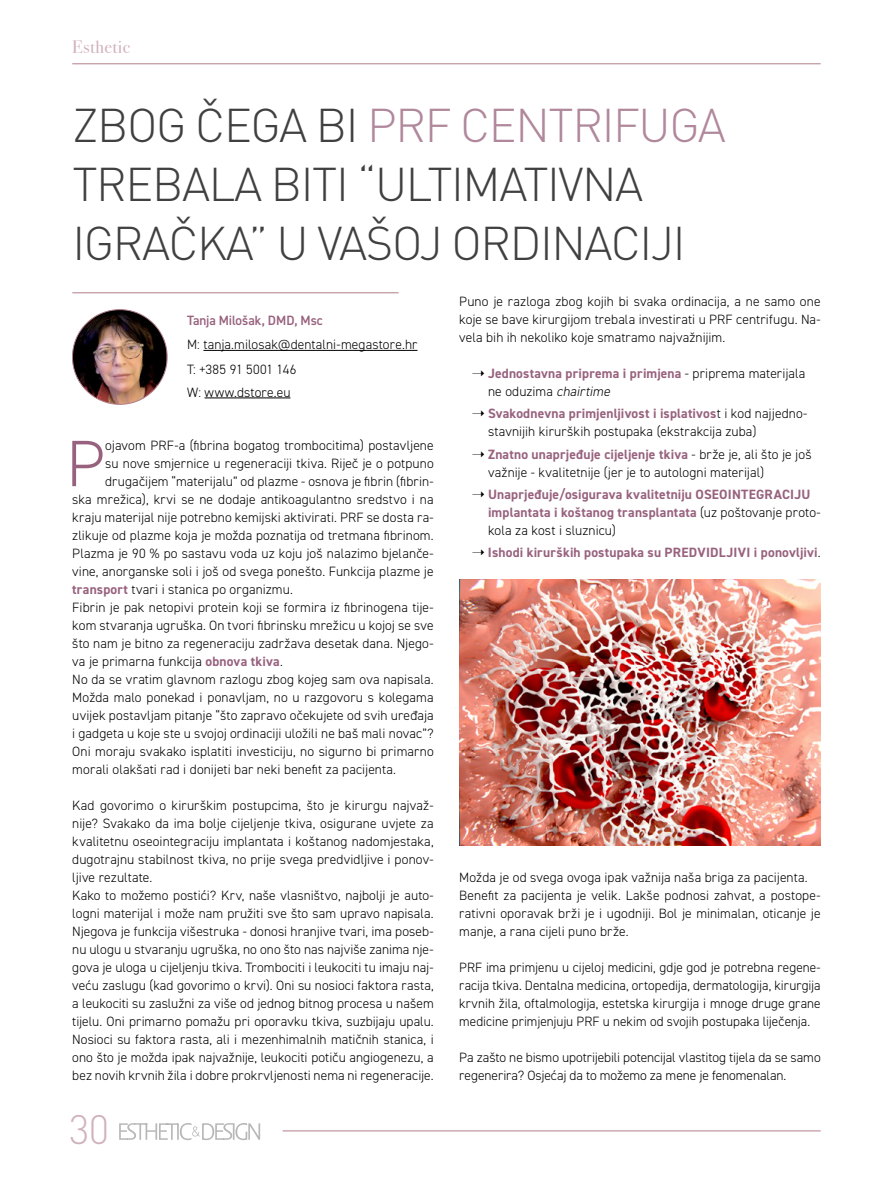
<style>
.page{position:relative;width:893px;height:1191px;background:#fff}
.page>*{position:absolute;margin:0;border:0;box-sizing:border-box;transform-origin:0 0}
.t1{font:300 65.7px "DIN2014";color:#98627e}
.t2{font:300 46.65px/58.8px "DIN Pro";letter-spacing:-.03em;color:#404040}
.t3{font:300 40.5px "DIN Pro";color:#d0b2bd}
.t4{font:18px "Bodoni Svty Two OSITCTT";letter-spacing:.02em;color:#d0b2bd}
.t5{font:300 13.5px/18px "DIN2014";letter-spacing:.005em;color:#000}
.t6{font:700 13.5px/18px "DIN2014";letter-spacing:.015em;color:#98627e}
.t7{font:600 13.5px "DIN2014";letter-spacing:-.005em;color:#98627e}
.s1{color:#b0879b}
.s2{color:#000}
.s3{font-weight:300;color:#000}
.s4{font-weight:300;font-style:italic;color:#000}
.s5{font-weight:700;color:#98627e}
</style>
<div class="page">
<hr style="left:72px;top:63px;width:749px;height:1px;background:#b17e88">
<hr style="left:283px;top:1130px;width:538px;height:1px;background:#b17e88">
<svg style="left:119px;top:1123px;width:141px;height:17px"></svg>
<img style="left:72px;top:310px;width:95px;height:94px">
<hr style="left:203px;top:350px;width:214px;height:1px;background:#000">
<hr style="left:205px;top:398px;width:85px;height:1px;background:#000">
<hr style="left:72px;top:292px;width:327px;height:1px;background:#b17e88">
<img style="left:459px;top:579px;width:362px;height:266px">
<h3 class="t4" style="left:72px;top:36px;width:59px">Esthetic</h3>
<h2 class="t2" style="left:73px;top:94px;width:655px">ZBOG ČEGA BI <span class="s1">PRF CENTRIFUGA<br></span>TREBALA BITI “ULTIMATIVNA<br>IGRAČKA” U VAŠOJ ORDINACIJI</h2>
<p class="t5" style="left:459px;top:292px;width:363px;text-align:justify">Puno je razloga zbog kojih bi svaka ordinacija, a ne samo one koje se bave kirurgijom trebala investirati u PRF centrifugu. Na&shy;vela bih ih nekoliko koje smatramo najvažnijim.</p>
<p class="t6" style="left:488px;top:364px;width:319px;text-indent:-16px"><span class="s2">➝</span> Jednostavna priprema i primjena <span class="s3">- priprema materijala n e o d u z i m a</span> <span class="s4">chairtime</span></p>
<p class="t5" style="left:488px;top:405px;width:321px;text-indent:-16px">➝ <span class="s5">Svakodnevna primjenljivost i isplativos</span>t i kod najjedno&shy;stavnijih kirurških postupaka (ekstrakcija zuba)</p>
<p class="t5" style="left:488px;top:445px;width:325px;text-indent:-16px">➝ <span class="s5">Znatno unaprjeđuje cijeljenje tkiva</span> - brže je, ali što je još važnije - kvalitetnije (jer je to autologni materijal)</p>
<p class="t6" style="left:488px;top:485px;width:334px;text-indent:-16px"><span class="s2">➝</span> Unaprjeđuje/osigurava kvalitetniju OSEOINTEGRACIJU implantata i koštanog transplantata <span class="s3">(uz poštovanje proto&shy;kola za kost i sluznicu)</span></p>
<p class="t6" style="left:472px;top:543px;width:350px"><span class="s2">➝</span> Ishodi kirurških postupaka su PREDVIDLJIVI i ponovljivi<span class="s3">.</span></p>
<p class="t7" style="left:187px;top:312px;width:137px">Tanja Milošak, DMD, Msc</p>
<p class="t5" style="left:187px;top:332px;width:232px;line-height:25.2px">M: tanja.milosak@dentalni-megastore.hr<br>T: +385 91 5001 146</p>
<p class="t5" style="left:187px;top:383px;width:105px">W: www.dstore.eu</p>
<h1 class="t1" style="left:66px;top:423px;width:40px">P</h1>
<p class="t5" style="left:105px;top:436px;width:330px">ojavom PRF-a (fibrina bogatog trombocitima) postavljene</p>
<p class="t5" style="left:105px;top:454px;width:330px">su nove smjernice u regeneraciji tkiva. Riječ je o potpuno</p>
<p class="t5" style="left:105px;top:472px;width:330px">drugačijem “materijalu” od plazme - osnova je fibrin (fibrin-</p>
<p class="t5" style="left:72px;top:490px;width:363px">ska mrežica), krvi se ne dodaje antikoagulantno sredstvo i na</p>
<p class="t5" style="left:72px;top:508px;width:363px">kraju materijal nije potrebno kemijski aktivirati. PRF se dosta ra-</p>
<p class="t5" style="left:72px;top:526px;width:363px">zlikuje od plazme koja je možda poznatija od tretmana fibrinom.</p>
<p class="t5" style="left:72px;top:544px;width:363px">Plazma je 90 % po sastavu voda uz koju još nalazimo bjelanče-</p>
<p class="t5" style="left:72px;top:562px;width:363px">vine, anorganske soli i još od svega ponešto. Funkcija plazme je</p>
<p class="t5" style="left:72px;top:580px;width:222px"><span class="s5">transport</span> tvari i stanica po organizmu.</p>
<p class="t5" style="left:72px;top:598px;width:363px">Fibrin je pak netopivi protein koji se formira iz fibrinogena tije-</p>
<p class="t5" style="left:72px;top:616px;width:363px">kom stvaranja ugruška. On tvori fibrinsku mrežicu u kojoj se sve</p>
<p class="t5" style="left:72px;top:634px;width:363px">što nam je bitno za regeneraciju zadržava desetak dana. Njego-</p>
<p class="t5" style="left:72px;top:652px;width:212px">va je primarna funkcija <span class="s5">obnova tkiva</span>.</p>
<p class="t5" style="left:72px;top:670px;width:363px">No da se vratim glavnom razlogu zbog kojeg sam ova napisala.</p>
<p class="t5" style="left:72px;top:688px;width:363px">Možda malo ponekad i ponavljam, no u razgovoru s kolegama</p>
<p class="t5" style="left:72px;top:706px;width:363px">uvijek postavljam pitanje “što zapravo očekujete od svih uređaja</p>
<p class="t5" style="left:72px;top:724px;width:363px">i gadgeta u koje ste u svojoj ordinaciji uložili ne baš mali novac”?</p>
<p class="t5" style="left:72px;top:742px;width:363px">Oni moraju svakako isplatiti investiciju, no sigurno bi primarno</p>
<p class="t5" style="left:72px;top:760px;width:325px">morali olakšati rad i donijeti bar neki benefit za pacijenta.</p>
<p class="t5" style="left:72px;top:796px;width:363px">Kad govorimo o kirurškim postupcima, što je kirurgu najvaž&shy;nije? Svakako da ima bolje cijeljenje tkiva, osigurane uvjete za kvalitetnu oseointegraciju implantata i koštanog nadomjestaka, dugotrajnu stabilnost tkiva, no prije svega predvidljive i ponov&shy;ljive rezultate.<br>Kako to možemo postići? Krv, naše vlasništvo, najbolji je auto&shy;logni materijal i može nam pružiti sve što sam upravo napisala.<br>Njegova je funkcija višestruka - donosi hranjive tvari, ima poseb&shy;nu ulogu u stvaranju ugruška, no ono što nas najviše zanima nje&shy;gova je uloga u cijeljenju tkiva. Trombociti i leukociti tu imaju naj&shy;veću zaslugu (kad govorimo o krvi). Oni su nosioci faktora rasta, a leukociti su zaslužni za više od jednog bitnog procesa u našem tijelu. Oni primarno pomažu pri oporavku tkiva, suzbijaju upalu.<br>Nosioci su faktora rasta, ali i mezenhimalnih matičnih stanica, i ono što je možda ipak najvažnije, leukociti potiču angiogenezu, a bez novih krvnih žila i dobre prokrvljenosti nema ni regeneracije.</p>
<p class="t5" style="left:459px;top:868px;width:363px">Možda je od svega ovoga ipak važnija naša briga za pacijenta.<br>Benefit za pacijenta je velik. Lakše podnosi zahvat, a postope&shy;rativni oporavak brži je i ugodniji. Bol je minimalan, oticanje je manje, a rana cijeli puno brže.</p>
<p class="t5" style="left:459px;top:958px;width:363px;text-align:justify">PRF ima primjenu u cijeloj medicini, gdje god je potrebna regene&shy;racija tkiva. Dentalna medicina, ortopedija, dermatologija, kirurgija krvnih žila, oftalmologija, estetska kirurgija i mnoge druge grane medicine primjenjuju PRF u nekim od svojih postupaka liječenja.</p>
<p class="t5" style="left:459px;top:1048px;width:363px">Pa zašto ne bismo upotrijebili potencijal vlastitog tijela da se samo regenerira? Osjećaj da to možemo za mene je fenomenalan.</p>
<h3 class="t3" style="left:69px;top:1101px;width:41px">30</h3>
</div>
